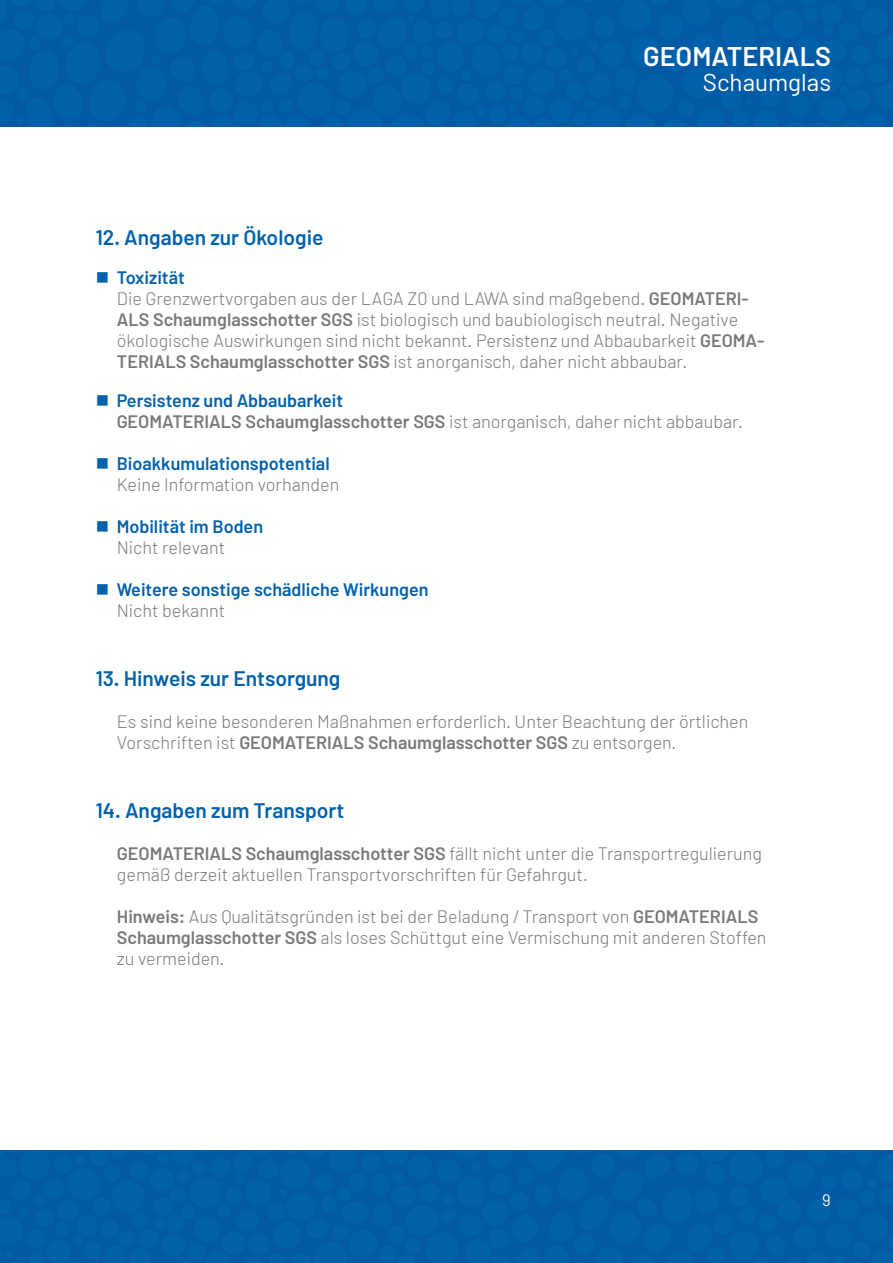
<style>
.page{position:relative;width:893px;height:1263px;background:#0161aa}
.page>*{position:absolute;margin:0;border:0;box-sizing:border-box;transform-origin:0 0}
.t1{font:600 27px "Barlow";color:#fff}
.t2{font:24.3px "Barlow";color:#fff}
.t3{font:600 21px "Barlow";color:#0161ab}
.t4{font:300 18px/21px "Barlow";color:#76787b}
.t5{font:600 18px/21px "Barlow";color:#0161ab}
.t6{font:16.5px "Barlow";color:#fff}
.s1{color:#0161ab}
.s2{font-weight:600;color:#0161ab}
.s3{font-weight:600}
.s4{font-weight:300;color:#76787b}
</style>
<div class="page">
<div style="left:0;top:128px;width:893px;height:1021px;background:#fff"></div>
<h1 class="t1" style="left:643px;top:40px;width:189px">GEOMATERIALS</h1>
<h2 class="t2" style="left:703px;top:67px;width:130px">Schaumglas</h2>
<p class="t3" style="left:96px;top:225px;width:229px">12. Angaben zur Ökologie</p>
<p class="t4" style="left:117px;top:267px;width:649px;text-indent:-21px"><span class="s1">■</span> <span class="s2">Toxizität<br></span>Die Grenzwertvorgaben aus der LAGA Z0 und LAWA sind maßgebend. <span class="s3">GEOMATERI-ALS Schaumglasschotter SGS</span> ist biologisch und baubiologisch neutral. Negative ökologische Auswirkungen sind nicht bekannt. Persistenz und Abbaubarkeit <span class="s3">GEOMA-TERIALS Schaumglasschotter SGS</span> ist anorganisch, daher nicht abbaubar.</p>
<p class="t4" style="left:117px;top:390px;width:628px;text-indent:-21px"><span class="s1">■</span> <span class="s2">Persistenz und Abbaubarkeit<br></span><span class="s3">GEOMATERIALS Schaumglasschotter SGS</span> ist anorganisch, daher nicht abbaubar.</p>
<p class="t5" style="left:117px;top:453px;width:224px;text-indent:-21px">■ Bioakkumulationspotential<br><span class="s4">Keine Information vorhanden</span></p>
<p class="t5" style="left:117px;top:516px;width:148px;text-indent:-21px">■ Mobilität im Boden<br><span class="s4">Nicht relevant</span></p>
<p class="t5" style="left:117px;top:579px;width:313px;text-indent:-21px">■ Weitere sonstige schädliche Wirkungen<br><span class="s4">Nicht bekannt</span></p>
<p class="t3" style="left:96px;top:666px;width:246px">13. Hinweis zur Entsorgung</p>
<p class="t4" style="left:117px;top:711px;width:633px">Es sind keine besonderen Maßnahmen erforderlich. Unter Beachtung der örtlichen<br>Vorschriften ist <span class="s3">GEOMATERIALS Schaumglasschotter SGS</span> zu entsorgen.</p>
<p class="t3" style="left:96px;top:798px;width:250px">14. Angaben zum Transport</p>
<p class="t4" style="left:117px;top:843px;width:647px"><span class="s3">GEOMATERIALS Schaumglasschotter SGS</span> fällt nicht unter die Transportregulierung gemäß derzeit aktuellen Transportvorschriften für Gefahrgut.</p>
<p class="t4" style="left:117px;top:906px;width:651px"><span class="s3">Hinweis:</span> Aus Qualitätsgründen ist bei der Beladung / Transport von <span class="s3">GEOMATERIALS<br>Schaumglasschotter SGS</span> als loses Schüttgut eine Vermischung mit anderen Stoffen zu vermeiden.</p>
<p class="t6" style="left:822px;top:1189px;width:10px">9</p>
</div>
